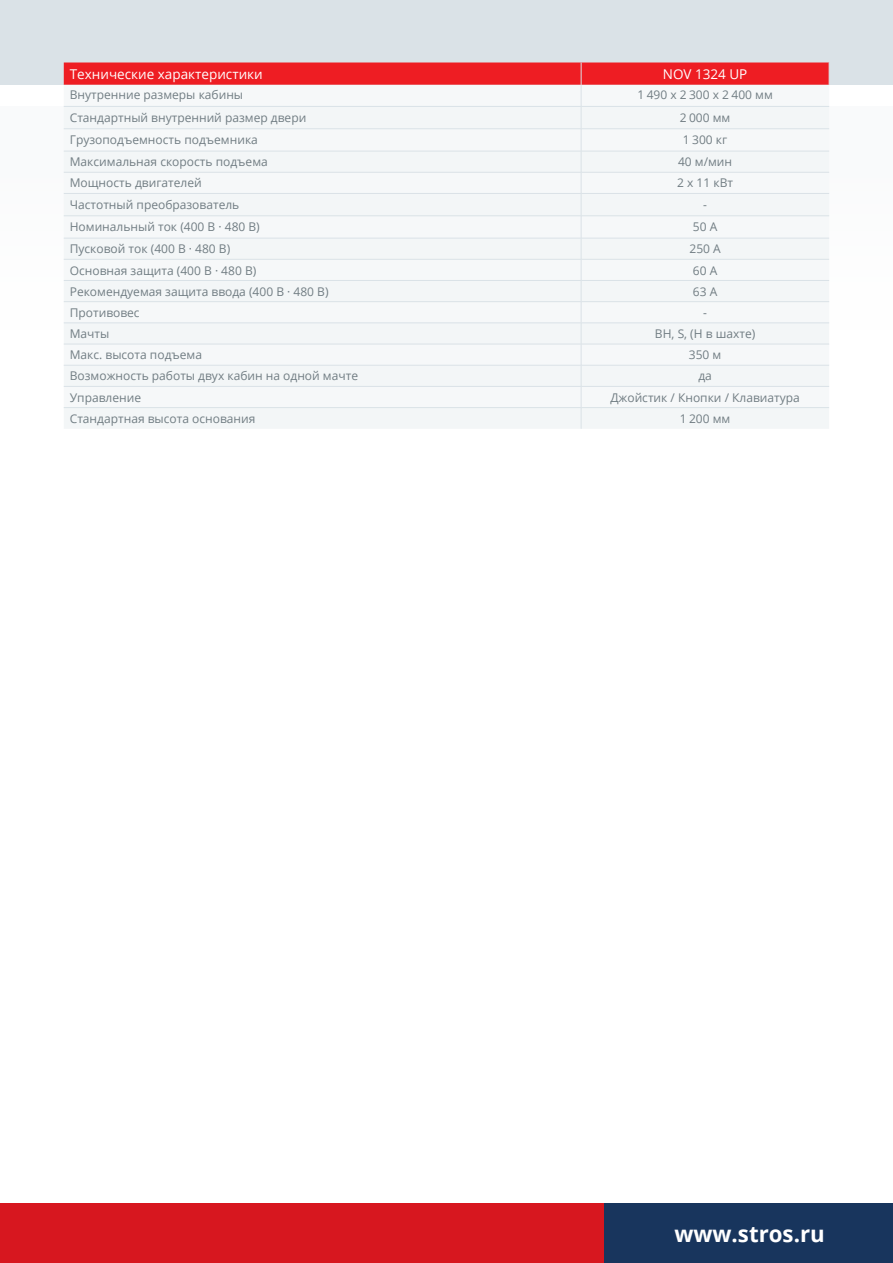
<style>
.page{position:relative;width:893px;height:1263px;background:#fff}
.page>*{position:absolute;margin:0;border:0;box-sizing:border-box;transform-origin:0 0}
.t1{font:700 22.5px "Open Sans";color:#fff}
.L__TD__header_TABULK{font:13.5px "Open Sans";color:#fff}
.X_L__Table__p{font:12px "Open Sans";color:#717d83}
</style>
<div class="page">
<div style="left:0;top:1203px;width:893px;height:60px;background:#d7171f"></div>
<div style="left:604px;top:1203px;width:289px;height:60px;background:#18355d"></div>
<div style="left:0;top:0;width:893px;height:85px;background:#dae2e7"></div>
<div style="left:0;top:106px;width:893px;height:224px;background:#f9fafb"></div>
<svg style="left:64px;top:63px;width:766px;height:366px"></svg>
<p class="L__TD__header_TABULK" style="left:70px;top:65px;width:195px">Технические характеристики</p>
<p class="L__TD__header_TABULK" style="left:663px;top:65px;width:86px">NOV 1324 UP</p>
<p class="X_L__Table__p" style="left:70px;top:87px;width:175px">Внутренние размеры кабины</p>
<p class="X_L__Table__p" style="left:637px;top:87px;width:137px">1 490 x 2 300 x 2 400 мм</p>
<p class="X_L__Table__p" style="left:70px;top:109px;width:238px">Стандартный внутренний размер двери</p>
<p class="X_L__Table__p" style="left:680px;top:109px;width:52px">2 000 мм</p>
<p class="X_L__Table__p" style="left:70px;top:131px;width:190px">Грузоподъемность подъемника</p>
<p class="X_L__Table__p" style="left:683px;top:131px;width:46px">1 300 кг</p>
<p class="X_L__Table__p" style="left:70px;top:154px;width:200px">Максимальная скорость подъема</p>
<p class="X_L__Table__p" style="left:678px;top:154px;width:56px">40 м/мин</p>
<p class="X_L__Table__p" style="left:70px;top:175px;width:133px">Мощность двигателей</p>
<p class="X_L__Table__p" style="left:677px;top:175px;width:57px">2 x 11 кВт</p>
<p class="X_L__Table__p" style="left:70px;top:196px;width:171px">Частотный преобразователь</p>
<p class="X_L__Table__p" style="left:703px;top:196px;width:5px">-</p>
<p class="X_L__Table__p" style="left:70px;top:218px;width:192px">Номинальный ток (400 В · 480 В)</p>
<p class="X_L__Table__p" style="left:693px;top:218px;width:26px">50 A</p>
<p class="X_L__Table__p" style="left:70px;top:241px;width:162px">Пусковой ток (400 В · 480 В)</p>
<p class="X_L__Table__p" style="left:689px;top:241px;width:33px">250 A</p>
<p class="X_L__Table__p" style="left:70px;top:262px;width:188px">Основная защита (400 В · 480 В)</p>
<p class="X_L__Table__p" style="left:693px;top:262px;width:26px">60 A</p>
<p class="X_L__Table__p" style="left:70px;top:283px;width:260px">Рекомендуемая защита ввода (400 В · 480 В)</p>
<p class="X_L__Table__p" style="left:693px;top:283px;width:26px">63 A</p>
<p class="X_L__Table__p" style="left:70px;top:304px;width:71px">Противовес</p>
<p class="X_L__Table__p" style="left:703px;top:304px;width:5px">-</p>
<p class="X_L__Table__p" style="left:70px;top:325px;width:41px">Мачты</p>
<p class="X_L__Table__p" style="left:655px;top:325px;width:102px">BH, S, (H в шахте)</p>
<p class="X_L__Table__p" style="left:70px;top:347px;width:134px">Макс. высота подъема</p>
<p class="X_L__Table__p" style="left:689px;top:347px;width:34px">350 м</p>
<p class="X_L__Table__p" style="left:70px;top:368px;width:290px">Возможность работы двух кабин на одной мачте</p>
<p class="X_L__Table__p" style="left:698px;top:368px;width:15px">да</p>
<p class="X_L__Table__p" style="left:70px;top:389px;width:73px">Управление</p>
<p class="X_L__Table__p" style="left:610px;top:389px;width:191px">Джойстик / Кнопки / Клавиатура</p>
<p class="X_L__Table__p" style="left:70px;top:410px;width:187px">Стандартная высота основания</p>
<p class="X_L__Table__p" style="left:680px;top:410px;width:52px">1 200 мм</p>
<h1 class="t1" style="left:674px;top:1218px;width:152px">www.stros.ru</h1>
</div>
